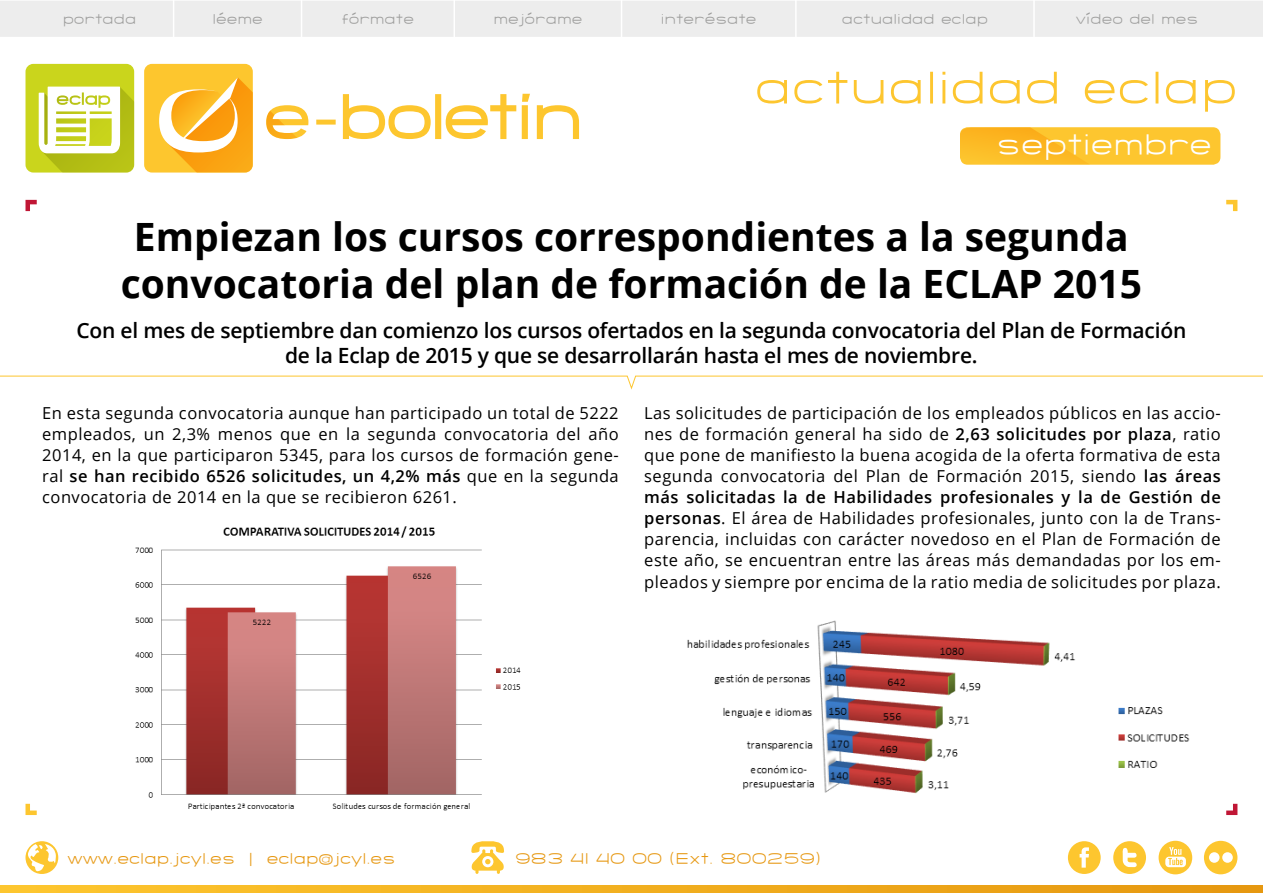
<style>
.page{position:relative;width:1263px;height:893px;background:#fff}
.page>*{position:absolute;margin:0;border:0;box-sizing:border-box;transform-origin:0 0}
.t1{font:700 39px/46.8px "Open Sans";color:#000;text-align:center}
.t2{font:300 31.5px "SF Grandezza";color:#fff}
.t3{font:600 21px/25.2px "Open Sans";letter-spacing:-.01em;color:#000;text-align:center}
.t4{font:16.5px/21px "Open Sans";letter-spacing:.03em;color:#000;text-align:justify}
.t5{font:300 16.5px "SF Grandezza";color:#e69710}
.t6{font:300 15px "SF Grandezza";color:#9d9d9c}
.s1{font-weight:600}
</style>
<div class="page">
<div style="left:0;top:1px;width:1263px;height:36px;background:#ededed"></div>
<hr style="left:173px;top:0;width:1px;height:43px;background:#fff">
<hr style="left:301px;top:0;width:1px;height:43px;background:#fff">
<hr style="left:453px;top:0;width:2px;height:43px;background:#fff">
<hr style="left:621px;top:0;width:1px;height:43px;background:#fff">
<hr style="left:795px;top:0;width:2px;height:43px;background:#fff">
<hr style="left:1033px;top:0;width:2px;height:43px;background:#fff">
<svg style="left:26px;top:200px;width:11px;height:11px"></svg>
<svg style="left:1226px;top:200px;width:11px;height:11px"></svg>
<svg style="left:1226px;top:804px;width:11px;height:11px"></svg>
<svg style="left:26px;top:804px;width:11px;height:11px"></svg>
<svg style="left:1px;top:886px;width:1262px;height:7px"></svg>
<svg style="left:1068px;top:841px;width:33px;height:33px"></svg>
<svg style="left:1113px;top:841px;width:33px;height:33px"></svg>
<svg style="left:1158px;top:841px;width:34px;height:33px"></svg>
<svg style="left:1204px;top:841px;width:33px;height:33px"></svg>
<svg style="left:471px;top:841px;width:33px;height:33px"></svg>
<svg style="left:26px;top:841px;width:32px;height:33px"></svg>
<div style="left:960px;top:127px;width:260px;height:38px;background:#fdc62f;border-radius:8px"></div>
<svg style="left:960px;top:127px;width:130px;height:38px"></svg>
<div style="left:144px;top:64px;width:109px;height:109px;background:#fdc62e;border-radius:8px"></div>
<svg style="left:159px;top:77px;width:94px;height:96px"></svg>
<svg style="left:266px;top:94px;width:313px;height:45px"></svg>
<div style="left:26px;top:64px;width:108px;height:109px;background:#cad51c;border-radius:8px"></div>
<svg style="left:39px;top:87px;width:95px;height:86px"></svg>
<svg style="left:757px;top:72px;width:478px;height:40px"></svg>
<svg style="left:0;top:375px;width:1263px;height:15px"></svg>
<img style="left:135px;top:526px;width:386px;height:285px">
<img style="left:687px;top:620px;width:503px;height:174px">
<p class="t6" style="left:63px;top:10px;width:75px">portada</p>
<p class="t6" style="left:212px;top:10px;width:52px">léeme</p>
<p class="t6" style="left:342px;top:10px;width:74px">fórmate</p>
<p class="t6" style="left:493px;top:10px;width:90px">mejórame</p>
<p class="t6" style="left:661px;top:10px;width:97px">interésate</p>
<p class="t6" style="left:842px;top:10px;width:148px">actualidad eclap</p>
<p class="t6" style="left:1076px;top:10px;width:124px">vídeo del mes</p>
<h2 class="t2" style="left:996px;top:124px;width:217px">septiembre</h2>
<h1 class="t1" style="left:121px;top:212px;width:1023px">Empiezan los cursos correspondientes a la segunda convocatoria del plan de formación de la ECLAP 2015</h1>
<p class="t3" style="left:76px;top:318px;width:1111px">Con el mes de septiembre dan comienzo los cursos ofertados en la segunda convocatoria del Plan de Formación de la Eclap de 2015 y que se desarrollarán hasta el mes de noviembre.</p>
<p class="t4" style="left:42px;top:402px;width:578px">En esta segunda convocatoria aunque han participado un total de 5222 empleados, un 2,3% menos que en la segunda convocatoria del año 2014, en la que participaron 5345, para los cursos de formación gene&shy;ral <span class="s1">se han recibido 6526 solicitudes, un 4,2% más</span> que en la segunda convocatoria de 2014 en la que se recibieron 6261.</p>
<p class="t4" style="left:644px;top:403px;width:578px">Las solicitudes de participación de los empleados públicos en las accio&shy;nes de formación general ha sido de <span class="s1">2,63 solicitudes por plaza</span>, ratio que pone de manifiesto la buena acogida de la oferta formativa de esta segunda convocatoria del Plan de Formación 2015, siendo <span class="s1">las áreas más solicitadas la de Habilidades profesionales y la de Gestión de personas</span>. El área de Habilidades profesionales, junto con la de Trans&shy;parencia, incluidas con carácter novedoso en el Plan de Formación de este año, se encuentran entre las áreas más demandadas por los em&shy;pleados y siempre por encima de la ratio media de solicitudes por plaza.</p>
<p class="t5" style="left:67px;top:847px;width:329px">www.eclap.jcyl.es | eclap@jcyl.es</p>
<p class="t5" style="left:515px;top:847px;width:307px">983 41 40 00 (Ext. 800259)</p>
</div>
